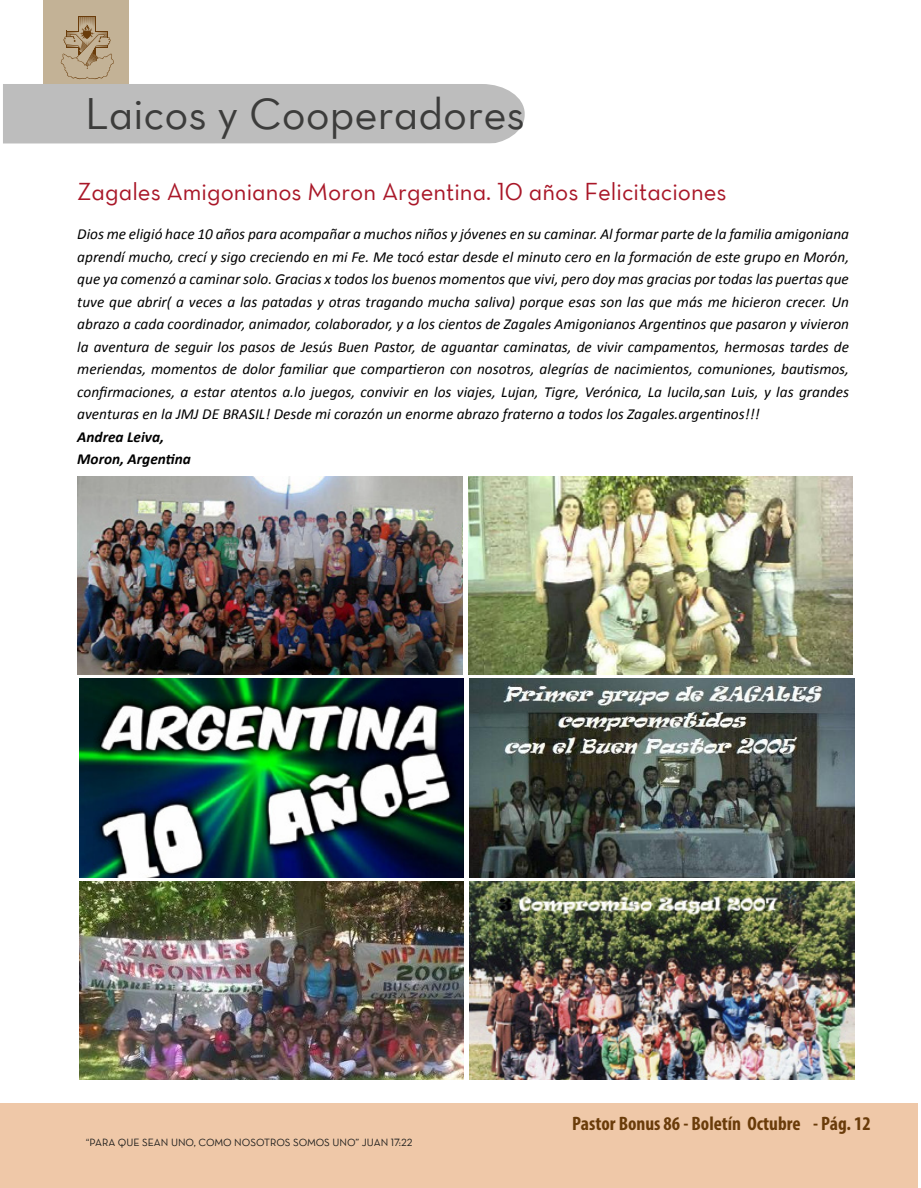
<style>
.page{position:relative;width:921px;height:1188px;background:#fff}
.page>*{position:absolute;margin:0;border:0;box-sizing:border-box;transform-origin:0 0}
.t1{font:45px "Neutra Text Book Alt";color:#3c3c3b}
.t2{font:24.9px "Neutra Text Book Alt";color:#a91728}
.t3{font:700 condensed 19.5px "Myriad Pro";color:#6a3c0a}
.t4{font:italic 15.3px/22.5px "Calibri";color:#000;text-align:justify}
.t5{font:italic 700 15.3px/22.5px "Calibri";color:#000}
.t6{font:10.65px "Neutra Text Book Alt";color:#1d1d1b}
</style>
<div class="page">
<div style="left:0;top:1103px;width:918px;height:85px;background:#efc8a8"></div>
<div style="left:43px;top:0;width:85px;height:95px;background:#c3b296"></div>
<svg style="left:3px;top:17px;width:522px;height:127px"></svg>
<img style="left:78px;top:476px;width:384px;height:198px">
<img style="left:468px;top:476px;width:385px;height:198px">
<img style="left:79px;top:679px;width:385px;height:198px">
<img style="left:469px;top:679px;width:385px;height:198px">
<img style="left:79px;top:881px;width:385px;height:199px">
<img style="left:469px;top:881px;width:385px;height:199px">
<h1 class="t1" style="left:85px;top:87px;width:442px">Laicos y Cooperadores</h1>
<h2 class="t2" style="left:77px;top:176px;width:651px">Zagales Amigonianos Moron Argentina. 10 años Felicitaciones</h2>
<p class="t4" style="left:77px;top:222px;width:773px">Dios me eligió hace 10 años para acompañar a muchos niños y jóvenes en su caminar. Al formar parte de la familia amigoniana aprendí mucho, crecí y sigo creciendo en mi Fe. Me tocó estar desde el minuto cero en la formación de este grupo en Morón, que ya comenzó a caminar solo. Gracias x todos los buenos momentos que vivi, pero doy mas gracias por todas las puertas que tuve que abrir( a veces a las patadas y otras tragando mucha saliva) porque esas son las que más me hicieron crecer. Un abrazo a cada coordinador, animador, colaborador, y a los cientos de Zagales Amigonianos Argentinos que pasaron y vivieron la aventura de seguir los pasos de Jesús Buen Pastor, de aguantar caminatas, de vivir campamentos, hermosas tardes de meriendas, momentos de dolor familiar que compartieron con nosotros, alegrías de nacimientos, comuniones, bautismos, confirmaciones, a estar atentos a.lo juegos, convivir en los viajes, Lujan, Tigre, Verónica, La lucila,san Luis, y las grandes aventuras en la JMJ DE BRASIL! Desde mi corazón un enorme abrazo fraterno a todos los Zagales.argentinos!!!</p>
<p class="t5" style="left:77px;top:425px;width:115px">Andrea Leiva,<br>Moron, Argentina</p>
<p class="t6" style="left:86px;top:1136px;width:328px">“PARA QUE SEAN UNO, COMO NOSOTROS SOMOS UNO” JUAN 17:22</p>
<p class="t3" style="left:572px;top:1112px;width:300px">Pastor Bonus 86 - Boletín Octubre - Pág. 12</p>
</div>
